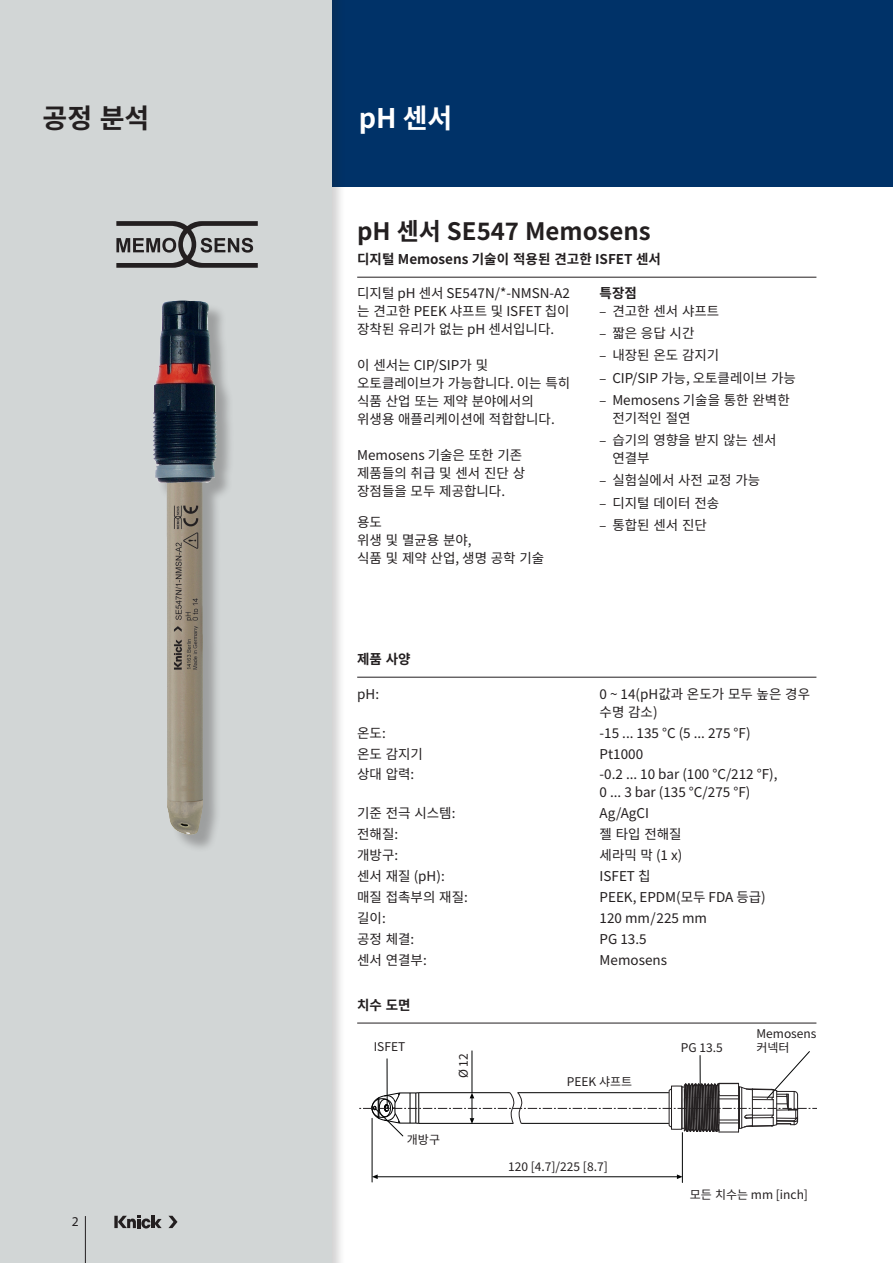
<style>
.page{position:relative;width:893px;height:1263px;background:#fff}
.page>*{position:absolute;margin:0;border:0;box-sizing:border-box;transform-origin:0 0}
.Produktbereiche{font:700 27px "Noto Sans KR";color:#231f20}
.Produktgruppe{font:700 27px "Noto Sans KR";color:#fff}
.Headline_Produkt{font:700 24px "Noto Sans KR";color:#231f20}
.Text{font:13.5px/18px "Noto Sans KR";color:#231f20}
.Tabelle{font:13.5px/18px "Noto Sans KR";color:#231f20}
.Subhead_Produkt{font:700 13.5px "Noto Sans KR";color:#231f20}
.Tabelle_Headline{font:700 13.5px "Noto Sans KR";color:#231f20}
.Zwischenüberschrift{font:700 13.5px "Noto Sans KR";color:#231f20}
.Zwischenüberschrift-2{font:13.5px "Noto Sans KR";color:#231f20}
.t1{font:13.5px "Myriad Pro";color:#231f20}
.Beschriftungen{font:12px "Noto Sans KR";color:#231f20}
.s1{font-family:"Myriad Pro"}
</style>
<div class="page">
<div style="left:332px;top:0;width:561px;height:187px;background:#003268"></div>
<div style="left:0;top:0;width:346px;height:1263px;background:#231f20;opacity:.2"></div>
<div style="left:0;top:0;width:332px;height:1263px;background:#d2d6d6"></div>
<hr style="left:85px;top:1216px;width:1px;height:47px;background:#231f20">
<svg style="left:114px;top:1216px;width:4px;height:12px"></svg>
<svg style="left:118px;top:1216px;width:44px;height:12px"></svg>
<svg style="left:168px;top:1216px;width:9px;height:12px"></svg>
<svg style="left:116px;top:221px;width:142px;height:47px"></svg>
<hr style="left:682px;top:1132px;width:1px;height:50px;background:#020404">
<hr style="left:372px;top:1118px;width:1px;height:64px;background:#020404">
<hr style="left:377px;top:1176px;width:300px;height:1px;background:#020404">
<svg style="left:372px;top:1174px;width:6px;height:5px"></svg>
<svg style="left:677px;top:1174px;width:6px;height:5px"></svg>
<svg style="left:359px;top:1051px;width:457px;height:85px"></svg>
<div style="left:155px;top:303px;width:80px;height:550px;background:#231f20;opacity:.3"></div>
<img style="left:153px;top:301px;width:65px;height:534px">
<hr style="left:357px;top:277px;width:459px;height:1px;background:#231f20">
<hr style="left:357px;top:677px;width:459px;height:1px;background:#231f20">
<hr style="left:357px;top:1023px;width:459px;height:1px;background:#231f20">
<p class="Produktbereiche" style="left:43px;top:103px;width:108px">공정 분석</p>
<p class="Produktgruppe" style="left:359px;top:103px;width:95px">pH 센서</p>
<p class="Headline_Produkt" style="left:357px;top:218px;width:295px">pH 센서 SE547 Memosens</p>
<p class="Subhead_Produkt" style="left:357px;top:252px;width:305px">디지털 Memosens 기술이 적용된 견고한 ISFET 센서</p>
<p class="Text" style="left:357px;top:284px;width:214px;text-align:justify">디지털 pH 센서 SE547N/*-NMSN-A2 는 견고한 PEEK 샤프트 및 ISFET 칩이 장착된 유리가 없는 pH 센서입니다.</p>
<p class="Text" style="left:357px;top:356px;width:215px">이 센서는 CIP/SIP가 및 오토클레이브가 가능합니다. 이는 특히 식품 산업 또는 제약 분야에서의 위생용 애플리케이션에 적합합니다.</p>
<p class="Text" style="left:357px;top:446px;width:169px">Memosens 기술은 또한 기존 제품들의 취급 및 센서 진단 상 장점들을 모두 제공합니다.</p>
<p class="Zwischenüberschrift-2" style="left:357px;top:514px;width:26px">용도</p>
<p class="Text" style="left:357px;top:531px;width:189px">위생 및 멸균용 분야,<br>식품 및 제약 산업, 생명 공학 기술</p>
<p class="Zwischenüberschrift" style="left:600px;top:285px;width:39px">특장점</p>
<p class="Text" style="left:600px;top:302px;width:121px"><span class="s1">–</span> 견고한 센서 샤프트</p>
<p class="Text" style="left:600px;top:324px;width:96px"><span class="s1">–</span> 짧은 응답 시간</p>
<p class="Text" style="left:600px;top:347px;width:121px"><span class="s1">–</span> 내장된 온도 감지기</p>
<p class="Text" style="left:600px;top:369px;width:198px"><span class="s1">–</span> CIP/SIP 가능, 오토클레이브 가능</p>
<p class="Text" style="left:612px;top:391px;width:179px;text-indent:-13px"><span class="s1">–</span> Memosens 기술을 통한 완벽한 전기적인 절연</p>
<p class="Text" style="left:612px;top:431px;width:166px;text-indent:-13px"><span class="s1">–</span> 습기의 영향을 받지 않는 센서 연결부</p>
<p class="Text" style="left:600px;top:472px;width:162px"><span class="s1">–</span> 실험실에서 사전 교정 가능</p>
<p class="Text" style="left:600px;top:494px;width:121px"><span class="s1">–</span> 디지털 데이터 전송</p>
<p class="Text" style="left:600px;top:516px;width:109px"><span class="s1">–</span> 통합된 센서 진단</p>
<p class="Tabelle_Headline" style="left:357px;top:652px;width:55px">제품 사양</p>
<p class="Tabelle" style="left:357px;top:685px;width:23px">pH:</p>
<p class="Tabelle" style="left:600px;top:685px;width:212px">0 ~ 14(pH값과 온도가 모두 높은 경우 수명 감소)</p>
<p class="Tabelle" style="left:357px;top:724px;width:30px">온도:</p>
<p class="Tabelle" style="left:600px;top:724px;width:152px">-15 ... 135 °C (5 ... 275 °F)</p>
<p class="Tabelle" style="left:357px;top:745px;width:67px">온도 감지기</p>
<p class="Tabelle" style="left:600px;top:745px;width:45px">Pt1000</p>
<p class="Tabelle" style="left:357px;top:766px;width:59px">상대 압력:</p>
<p class="Tabelle" style="left:600px;top:766px;width:179px">-0.2 ... 10 bar (100 °C/212 °F),<br>0 ... 3 bar (135 °C/275 °F)</p>
<p class="Tabelle" style="left:357px;top:805px;width:100px">기준 전극 시스템:</p>
<p class="Tabelle" style="left:600px;top:805px;width:51px">Ag/AgCI</p>
<p class="Tabelle" style="left:357px;top:826px;width:43px">전해질:</p>
<p class="Tabelle" style="left:600px;top:826px;width:84px">젤 타입 전해질</p>
<p class="Tabelle" style="left:357px;top:847px;width:43px">개방구:</p>
<p class="Tabelle" style="left:600px;top:847px;width:84px">세라믹 막 (1 x)</p>
<p class="Tabelle" style="left:357px;top:867px;width:89px">센서 재질 (pH):</p>
<p class="Tabelle" style="left:600px;top:867px;width:52px">ISFET 칩</p>
<p class="Tabelle" style="left:357px;top:888px;width:112px">매질 접촉부의 재질:</p>
<p class="Tabelle" style="left:600px;top:888px;width:168px">PEEK, EPDM(모두 FDA 등급)</p>
<p class="Tabelle" style="left:357px;top:909px;width:30px">길이:</p>
<p class="Tabelle" style="left:600px;top:909px;width:109px">120 mm/225 mm</p>
<p class="Tabelle" style="left:357px;top:930px;width:59px">공정 체결:</p>
<p class="Tabelle" style="left:600px;top:930px;width:49px">PG 13.5</p>
<p class="Tabelle" style="left:357px;top:951px;width:71px">센서 연결부:</p>
<p class="Tabelle" style="left:600px;top:951px;width:69px">Memosens</p>
<p class="Tabelle_Headline" style="left:357px;top:997px;width:55px">치수 도면</p>
<p class="Beschriftungen" style="left:756px;top:1027px;width:61px">Memosens</p>
<p class="Beschriftungen" style="left:374px;top:1040px;width:33px">ISFET</p>
<p class="Beschriftungen" style="left:756px;top:1041px;width:35px">커넥터</p>
<p class="Beschriftungen" style="left:681px;top:1040px;width:43px">PG 13.5</p>
<p class="Beschriftungen" style="left:457px;top:1078px;width:26px;rotate:-90deg">Ø 12</p>
<p class="Beschriftungen" style="left:567px;top:1075px;width:67px">PEEK 샤프트</p>
<p class="t1" style="left:72px;top:1213px;width:8px">2</p>
<p class="Beschriftungen" style="left:407px;top:1133px;width:35px">개방구</p>
<p class="Beschriftungen" style="left:508px;top:1160px;width:101px">120 [4.7]/225 [8.7]</p>
<p class="Beschriftungen" style="left:690px;top:1188px;width:120px">모든 치수는 mm [inch]</p>
</div>
